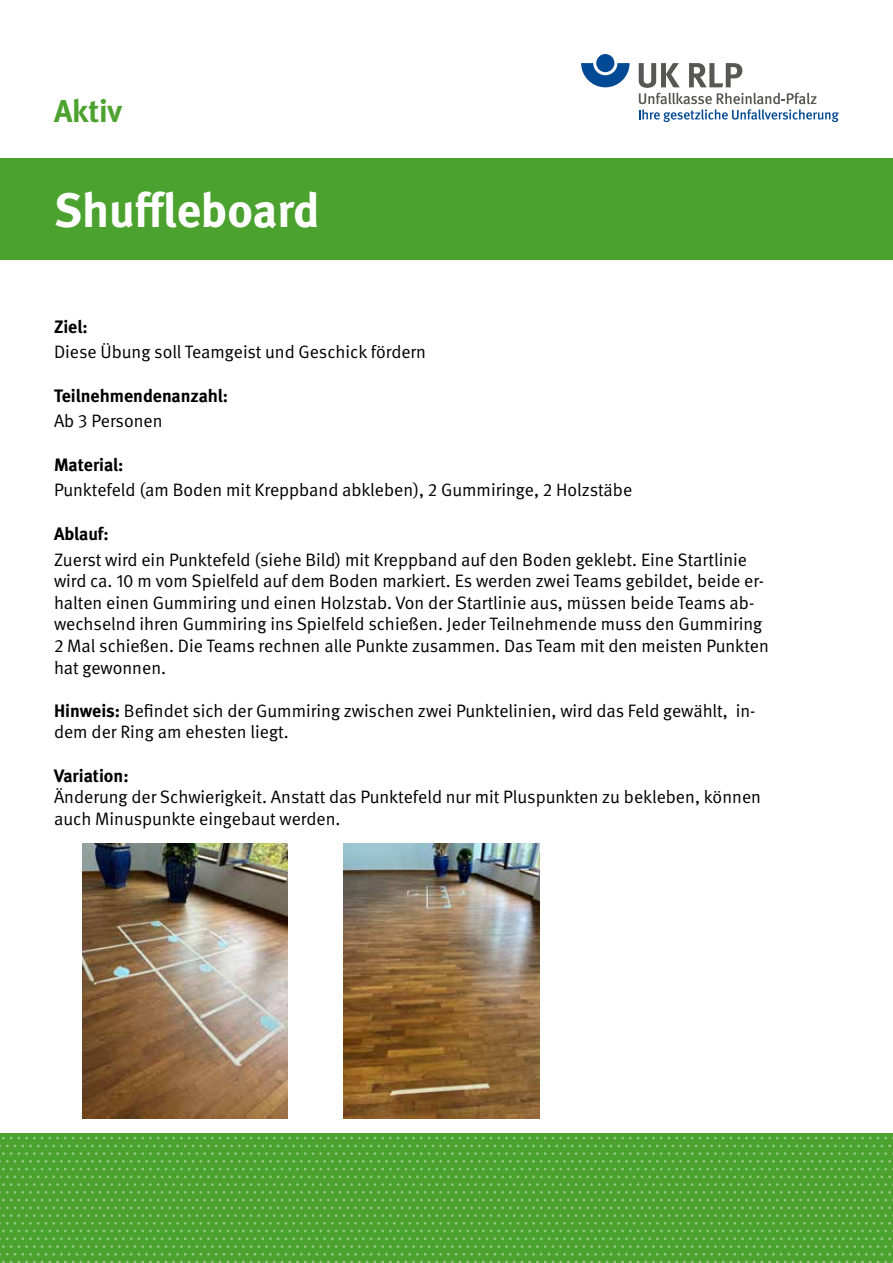
<style>
.page{position:relative;width:893px;height:1263px;background:#fff}
.page>*{position:absolute;margin:0;border:0;box-sizing:border-box;transform-origin:0 0}
.t1{font:700 48px "DGUV Meta";color:#fff}
.t2{font:700 31.5px "DGUV Meta";color:#4ca22f}
.t3{font:18px/21.6px "DGUV Meta";color:#000}
.t4{font:700 18px "DGUV Meta";color:#000}
.s1{font-weight:700}
</style>
<div class="page">
<svg style="left:581px;top:63px;width:49px;height:24px"></svg>
<div style="left:596px;top:54px;width:18px;height:18px;background:#004994;border-radius:50%"></div>
<svg style="left:639px;top:63px;width:200px;height:59px"></svg>
<div style="left:0;top:1133px;width:893px;height:130px;background:#4ca22f"></div>
<svg style="left:0;top:1137px;width:893px;height:126px"></svg>
<div style="left:0;top:158px;width:893px;height:101px;background:#4ca22f"></div>
<img style="left:83px;top:843px;width:204px;height:275px">
<img style="left:343px;top:843px;width:197px;height:275px">
<h2 class="t2" style="left:54px;top:92px;width:70px">Aktiv</h2>
<h1 class="t1" style="left:54px;top:182px;width:267px">Shuffleboard</h1>
<p class="t4" style="left:54px;top:316px;width:35px">Ziel:</p>
<p class="t3" style="left:54px;top:342px;width:374px">Diese Übung soll Teamgeist und Geschick fördern</p>
<p class="t4" style="left:54px;top:385px;width:176px">Teilnehmendenanzahl:</p>
<p class="t3" style="left:54px;top:411px;width:110px">Ab 3 Personen</p>
<p class="t4" style="left:54px;top:454px;width:71px">Material:</p>
<p class="t3" style="left:54px;top:480px;width:580px">Punktefeld (am Boden mit Kreppband abkleben), 2 Gummiringe, 2 Holzstäbe</p>
<p class="t4" style="left:54px;top:523px;width:56px">Ablauf:</p>
<p class="t3" style="left:54px;top:549px;width:716px">Zuerst wird ein Punktefeld (siehe Bild) mit Kreppband auf den Boden geklebt. Eine Startlinie wird ca. 10 m vom Spielfeld auf dem Boden markiert. Es werden zwei Teams gebildet, beide er&shy;halten einen Gummiring und einen Holzstab. Von der Startlinie aus, müssen beide Teams ab&shy;wechselnd ihren Gummiring ins Spielfeld schießen. Jeder Teilnehmende muss den Gummiring 2 Mal schießen. Die Teams rechnen alle Punkte zusammen. Das Team mit den meisten Punkten hat gewonnen.</p>
<p class="t3" style="left:54px;top:700px;width:703px"><span class="s1">Hinweis:</span> Befindet sich der Gummiring zwischen zwei Punktelinien, wird das Feld gewählt, in&shy;dem der Ring am ehesten liegt.</p>
<p class="t4" style="left:54px;top:765px;width:76px">Variation:</p>
<p class="t3" style="left:54px;top:786px;width:708px">Änderung der Schwierigkeit. Anstatt das Punktefeld nur mit Pluspunkten zu bekleben, können auch Minuspunkte eingebaut werden.</p>
</div>
